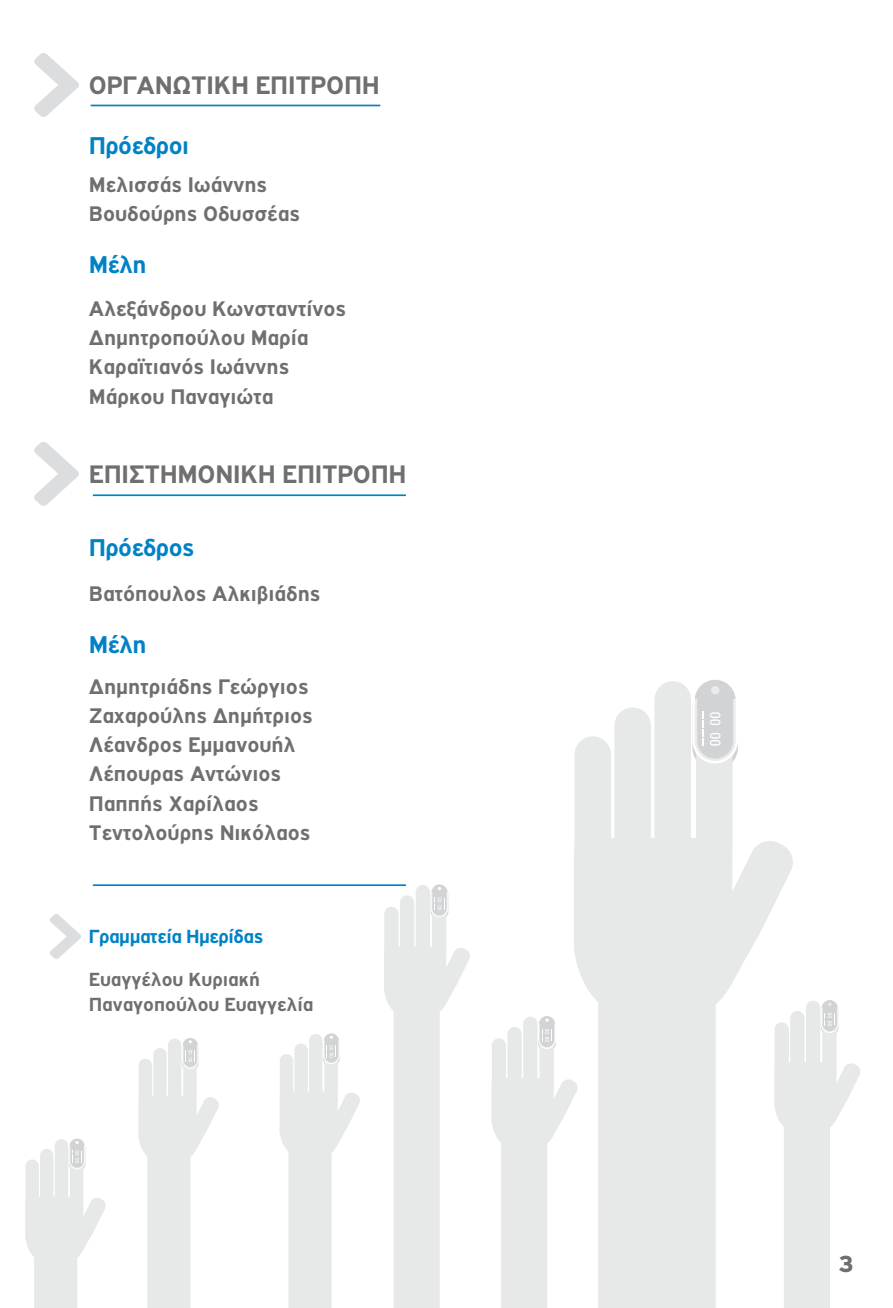
<style>
.page{position:relative;width:893px;height:1308px;background:#fff}
.page>*{position:absolute;margin:0;border:0;box-sizing:border-box;transform-origin:0 0}
.t1{font:700 27px "PF Highway Gothic";color:#6d6f71}
.t2{font:700 25.88px "PF Highway Gothic";letter-spacing:-.02em;color:#0082c6}
.t3{font:900 24.75px "PF Highway Gothic";color:#6d6f71}
.t4{font:700 22.5px/29.2px "PF Highway Gothic";color:#6d6f71}
.t5{font:700 20.25px/24.8px "PF Highway Gothic";color:#6d6f71}
.t6{font:700 20.25px "PF Highway Gothic";letter-spacing:-.02em;color:#0082c6}
</style>
<div class="page">
<hr style="left:93px;top:494px;width:313px;height:2px;background:#0082c6">
<hr style="left:93px;top:884px;width:313px;height:2px;background:#0082c6">
<hr style="left:91px;top:105px;width:289px;height:1px;background:#0082c6">
<svg style="left:34px;top:442px;width:45px;height:64px"></svg>
<svg style="left:50px;top:914px;width:31px;height:45px"></svg>
<svg style="left:34px;top:53px;width:45px;height:64px"></svg>
<svg style="left:574px;top:681px;width:219px;height:626px;fill:#e7e8e8"></svg>
<div style="left:692px;top:677px;width:46px;height:86px;background:#fff;border-radius:23px"></div>
<div style="left:695px;top:680px;width:40px;height:81px;background:#ebebed;border-radius:20px"></div>
<div style="left:697px;top:682px;width:36px;height:76px;background:#d1d3d4;border-radius:18px"></div>
<svg style="left:695px;top:680px;width:40px;height:19px"></svg>
<div style="left:711px;top:686px;width:8px;height:8px;background:#ebebed;border-radius:50%"></div>
<svg style="left:710px;top:733px;width:10px;height:12px"></svg>
<svg style="left:710px;top:712px;width:10px;height:13px"></svg>
<svg style="left:702px;top:711px;width:1px;height:35px"></svg>
<svg style="left:774px;top:1000px;width:86px;height:307px"></svg>
<svg style="left:491px;top:1016px;width:88px;height:291px"></svg>
<svg style="left:280px;top:1033px;width:80px;height:274px"></svg>
<svg style="left:384px;top:884px;width:86px;height:423px"></svg>
<svg style="left:138px;top:1038px;width:81px;height:269px"></svg>
<svg style="left:25px;top:1138px;width:81px;height:169px"></svg>
<p class="t1" style="left:89px;top:71px;width:289px">ΟΡΓΑΝΩΤΙΚΉ ΕΠΙΤΡΟΠΉ</p>
<p class="t2" style="left:89px;top:131px;width:102px">Πρόεδροι</p>
<p class="t4" style="left:89px;top:170px;width:213px">Μελισσάς Ιωάννης<br>Βουδούρης Οδυσσέας</p>
<p class="t2" style="left:89px;top:250px;width:59px">Μέλη</p>
<p class="t4" style="left:89px;top:294px;width:259px">Αλεξάνδρου Κωνσταντίνος<br>Δημητροπούλου Μαρία<br>Καραϊτιανός Ιωάννης<br>Μάρκου Παναγιώτα</p>
<p class="t1" style="left:89px;top:460px;width:73px">Επιστημονική</p>
<p class="t1" style="left:282px;top:460px;width:31px">Επιτροπή</p>
<p class="t2" style="left:89px;top:533px;width:107px">Πρόεδρος</p>
<p class="t4" style="left:89px;top:579px;width:233px">Βατόπουλος Αλκιβιάδης</p>
<p class="t2" style="left:89px;top:630px;width:59px">Μέλη</p>
<p class="t4" style="left:89px;top:671px;width:225px">Δημητριάδης Γεώργιος<br>Ζαχαρούλης Δημήτριος<br>Λέανδρος Εμμανουήλ<br>Λέπουρας Αντώνιος<br>Παππής Χαρίλαος<br>Τεντολούρης Νικόλαος</p>
<p class="t6" style="left:89px;top:925px;width:176px">Γραμματεία Ημερίδας</p>
<p class="t5" style="left:89px;top:967px;width:226px">Ευαγγέλου Κυριακή<br>Παναγοπούλου Ευαγγελία</p>
<p class="t3" style="left:838px;top:1249px;width:18px">3</p>
</div>
